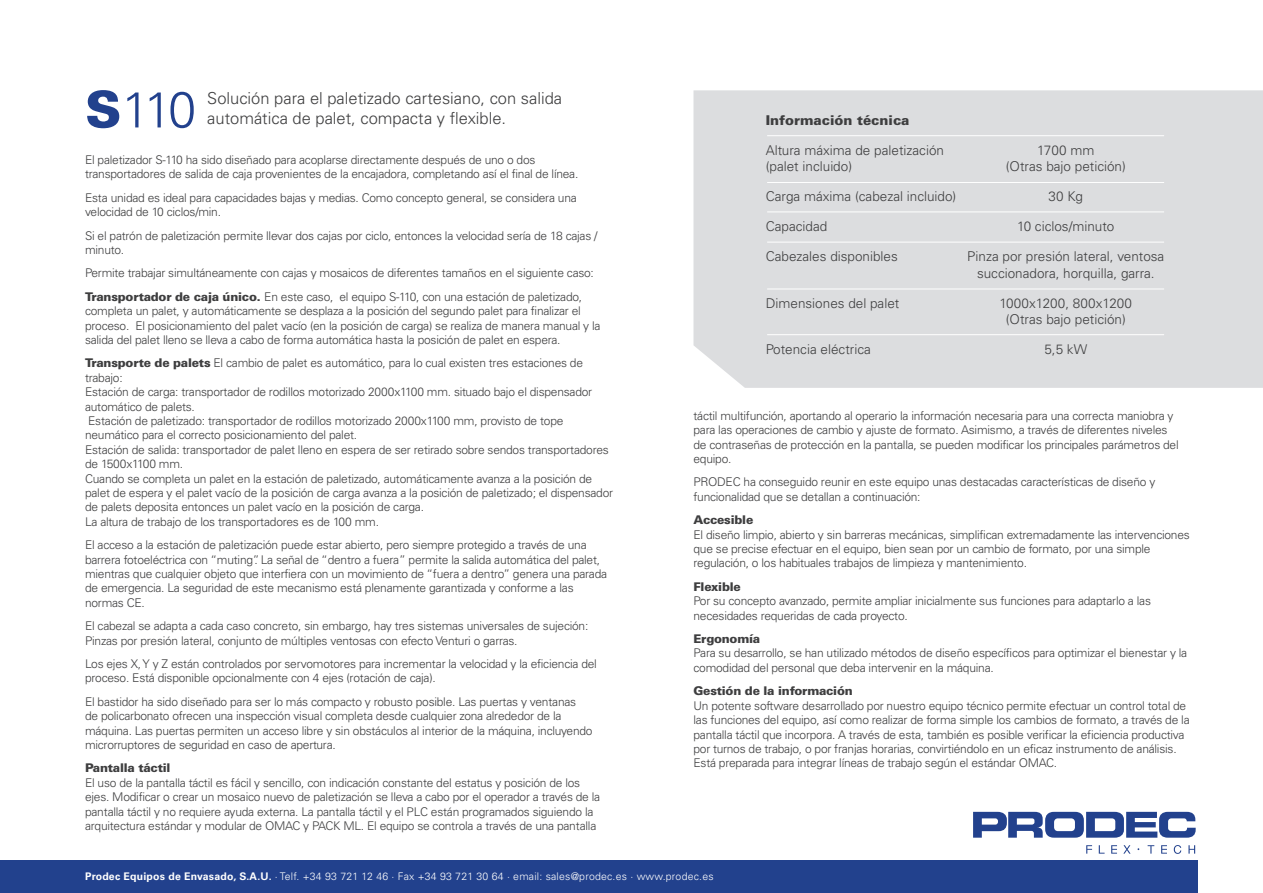
<style>
.page{position:relative;width:1263px;height:893px;background:#fff}
.page>*{position:absolute;margin:0;border:0;box-sizing:border-box;transform-origin:0 0}
.t1{font:300 50.55px "Univers";color:#22418d}
.t2{font:300 16.5px/19.8px "Univers";color:#3e3e3f}
.t3{font:300 13.5px/16.5px "Univers";color:#3e3e3f;text-align:center}
.t4{font:900 13.5px "Univers";color:#3e3e3f}
.t5{font:300 12px/14.4px "Univers";letter-spacing:-.02em;color:#3e3e3f}
.t6{font:900 12px "Univers";letter-spacing:-.02em;color:#3e3e3f}
.t7{font:300 10.5px "Univers";letter-spacing:.02em;color:#fff}
.s1{font-weight:900}
.s2{font-weight:700}
</style>
<div class="page">
<div style="left:0;top:860px;width:1198px;height:33px;background:#22418d"></div>
<div style="left:693px;top:90px;width:570px;height:298px;background:#dcdddf"></div>
<hr style="left:767px;top:182px;width:397px;height:1px;background:#fff">
<hr style="left:767px;top:212px;width:397px;height:1px;background:#fff">
<hr style="left:767px;top:242px;width:397px;height:1px;background:#fff">
<hr style="left:767px;top:289px;width:397px;height:1px;background:#fff">
<hr style="left:767px;top:334px;width:397px;height:1px;background:#fff">
<hr style="left:767px;top:135px;width:397px;height:1px;background:#fff">
<svg style="left:973px;top:812px;width:223px;height:26px"></svg>
<svg style="left:1188px;top:845px;width:7px;height:9px"></svg>
<svg style="left:1086px;top:845px;width:6px;height:9px"></svg>
<svg style="left:1099px;top:845px;width:5px;height:9px"></svg>
<svg style="left:1111px;top:845px;width:6px;height:9px"></svg>
<svg style="left:1161px;top:845px;width:6px;height:9px"></svg>
<svg style="left:1123px;top:845px;width:7px;height:9px"></svg>
<svg style="left:1147px;top:845px;width:7px;height:9px"></svg>
<svg style="left:1174px;top:845px;width:7px;height:9px"></svg>
<p class="t1" style="left:85px;top:79px;width:113px"><span class="s1">S</span>110</p>
<p class="t2" style="left:207px;top:88px;width:356px">Solución para el paletizado cartesiano, con salida automática de palet, compacta y flexible.</p>
<p class="t4" style="left:766px;top:111px;width:145px">Información técnica</p>
<p class="t3" style="left:766px;top:141px;width:180px">Altura máxima de paletización</p>
<p class="t3" style="left:1037px;top:141px;width:59px">1700 mm</p>
<p class="t3" style="left:766px;top:158px;width:88px">(palet incluido)</p>
<p class="t3" style="left:1006px;top:158px;width:122px">(Otras bajo petición)</p>
<p class="t3" style="left:766px;top:188px;width:192px">Carga máxima (cabezal incluido)</p>
<p class="t3" style="left:1048px;top:188px;width:36px">30 Kg</p>
<p class="t3" style="left:766px;top:218px;width:63px">Capacidad</p>
<p class="t3" style="left:1017px;top:218px;width:99px">10 ciclos/minuto</p>
<p class="t3" style="left:766px;top:248px;width:134px">Cabezales disponibles</p>
<p class="t3" style="left:967px;top:248px;width:199px">Pinza por presión lateral, ventosa succionadora, horquilla, garra.</p>
<p class="t3" style="left:766px;top:294px;width:135px">Dimensiones del palet</p>
<p class="t3" style="left:999px;top:294px;width:134px">1000x1200, 800x1200</p>
<p class="t3" style="left:1006px;top:311px;width:122px">(Otras bajo petición)</p>
<p class="t3" style="left:766px;top:341px;width:107px">Potencia eléctrica</p>
<p class="t3" style="left:1044px;top:341px;width:44px">5,5 kW</p>
<p class="t5" style="left:85px;top:153px;width:495px">El paletizador S-110 ha sido diseñado para acoplarse directamente después de uno o dos transportadores de salida de caja provenientes de la encajadora, completando así el final de línea.</p>
<p class="t5" style="left:85px;top:190px;width:493px">Esta unidad es ideal para capacidades bajas y medias. Como concepto general, se considera una velocidad de 10 ciclos/min.</p>
<p class="t5" style="left:85px;top:228px;width:514px">Si el patrón de paletización permite llevar dos cajas por ciclo, entonces la velocidad sería de 18 cajas / minuto.</p>
<p class="t5" style="left:85px;top:266px;width:510px">Permite trabajar simultáneamente con cajas y mosaicos de diferentes tamaños en el siguiente caso:</p>
<p class="t5" style="left:85px;top:289px;width:517px"><span class="s1">Transportador de caja único.</span> En este caso, el equipo S-110, con una estación de paletizado, completa un palet, y automáticamente se desplaza a la posición del segundo palet para finalizar el proceso. El posicionamiento del palet vacío (en la posición de carga) se realiza de manera manual y la salida del palet lleno se lleva a cabo de forma automática hasta la posición de palet en espera.</p>
<p class="t5" style="left:85px;top:356px;width:499px"><span class="s1">Transporte de palets</span> El cambio de palet es automático, para lo cual existen tres estaciones de trabajo:</p>
<p class="t5" style="left:85px;top:385px;width:509px">Estación de carga: transportador de rodillos motorizado 2000x1100 mm. situado bajo el dispensador automático de palets.</p>
<p class="t5" style="left:85px;top:414px;width:480px">Estación de paletizado: transportador de rodillos motorizado 2000x1100 mm, provisto de tope neumático para el correcto posicionamiento del palet.</p>
<p class="t5" style="left:85px;top:442px;width:525px">Estación de salida: transportador de palet lleno en espera de ser retirado sobre sendos transportadores de 1500x1100 mm.</p>
<p class="t5" style="left:85px;top:471px;width:530px">Cuando se completa un palet en la estación de paletizado, automáticamente avanza a la posición de palet de espera y el palet vacío de la posición de carga avanza a la posición de paletizado; el dispensador de palets deposita entonces un palet vacío en la posición de carga.</p>
<p class="t5" style="left:85px;top:514px;width:295px">La altura de trabajo de los transportadores es de 100 mm.</p>
<p class="t5" style="left:85px;top:538px;width:524px">El acceso a la estación de paletización puede estar abierto, pero siempre protegido a través de una barrera fotoeléctrica con “muting”. La señal de “dentro a fuera” permite la salida automática del palet, mientras que cualquier objeto que interfiera con un movimiento de “fuera a dentro” genera una parada de emergencia. La seguridad de este mecanismo está plenamente garantizada y conforme a las normas CE.</p>
<p class="t5" style="left:85px;top:619px;width:505px">El cabezal se adapta a cada caso concreto, sin embargo, hay tres sistemas universales de sujeción:<br>Pinzas por presión lateral, conjunto de múltiples ventosas con efecto Venturi o garras.</p>
<p class="t5" style="left:85px;top:657px;width:513px">Los ejes X, Y y Z están controlados por servomotores para incrementar la velocidad y la eficiencia del proceso. Está disponible opcionalmente con 4 ejes (rotación de caja).</p>
<p class="t5" style="left:85px;top:694px;width:509px">El bastidor ha sido diseñado para ser lo más compacto y robusto posible. Las puertas y ventanas<br>de policarbonato ofrecen una inspección visual completa desde cualquier zona alrededor de la máquina. Las puertas permiten un acceso libre y sin obstáculos al interior de la máquina, incluyendo microrruptores de seguridad en caso de apertura.</p>
<p class="t6" style="left:85px;top:761px;width:87px">Pantalla táctil</p>
<p class="t5" style="left:85px;top:775px;width:517px">El uso de la pantalla táctil es fácil y sencillo, con indicación constante del estatus y posición de los ejes. Modificar o crear un mosaico nuevo de paletización se lleva a cabo por el operador a través de la pantalla táctil y no requiere ayuda externa. La pantalla táctil y el PLC están programados siguiendo la arquitectura estándar y modular de OMAC y PACK ML. El equipo se controla a través de una pantalla</p>
<p class="t7" style="left:85px;top:869px;width:630px"><span class="s2">Prodec Equipos de Envasado, S.A.U.</span> · Telf. +34 93 721 12 46 · Fax +34 93 721 30 64 · email: sales@prodec.es · www.prodec.es</p>
<p class="t5" style="left:693px;top:408px;width:487px">táctil multifunción, aportando al operario la información necesaria para una correcta maniobra y para las operaciones de cambio y ajuste de formato. Asimismo, a través de diferentes niveles de contraseñas de protección en la pantalla, se pueden modificar los principales parámetros del equipo.</p>
<p class="t5" style="left:693px;top:475px;width:463px">PRODEC ha conseguido reunir en este equipo unas destacadas características de diseño y funcionalidad que se detallan a continuación:</p>
<p class="t6" style="left:693px;top:512px;width:61px">Accesible</p>
<p class="t5" style="left:693px;top:527px;width:498px">El diseño limpio, abierto y sin barreras mecánicas, simplifican extremadamente las intervenciones que se precise efectuar en el equipo, bien sean por un cambio de formato, por una simple regulación, o los habituales trabajos de limpieza y mantenimiento.</p>
<p class="t6" style="left:693px;top:579px;width:49px">Flexible</p>
<p class="t5" style="left:693px;top:594px;width:459px">Por su concepto avanzado, permite ampliar inicialmente sus funciones para adaptarlo a las necesidades requeridas de cada proyecto.</p>
<p class="t6" style="left:693px;top:631px;width:68px">Ergonomía</p>
<p class="t5" style="left:693px;top:646px;width:495px">Para su desarrollo, se han utilizado métodos de diseño específicos para optimizar el bienestar y la comodidad del personal que deba intervenir en la máquina.</p>
<p class="t6" style="left:693px;top:683px;width:161px">Gestión de la información</p>
<p class="t5" style="left:693px;top:698px;width:498px">Un potente software desarrollado por nuestro equipo técnico permite efectuar un control total de las funciones del equipo, así como realizar de forma simple los cambios de formato, a través de la pantalla táctil que incorpora. A través de esta, también es posible verificar la eficiencia productiva por turnos de trabajo, o por franjas horarias, convirtiéndolo en un eficaz instrumento de análisis.<br>Está preparada para integrar líneas de trabajo según el estándar OMAC.</p>
</div>
